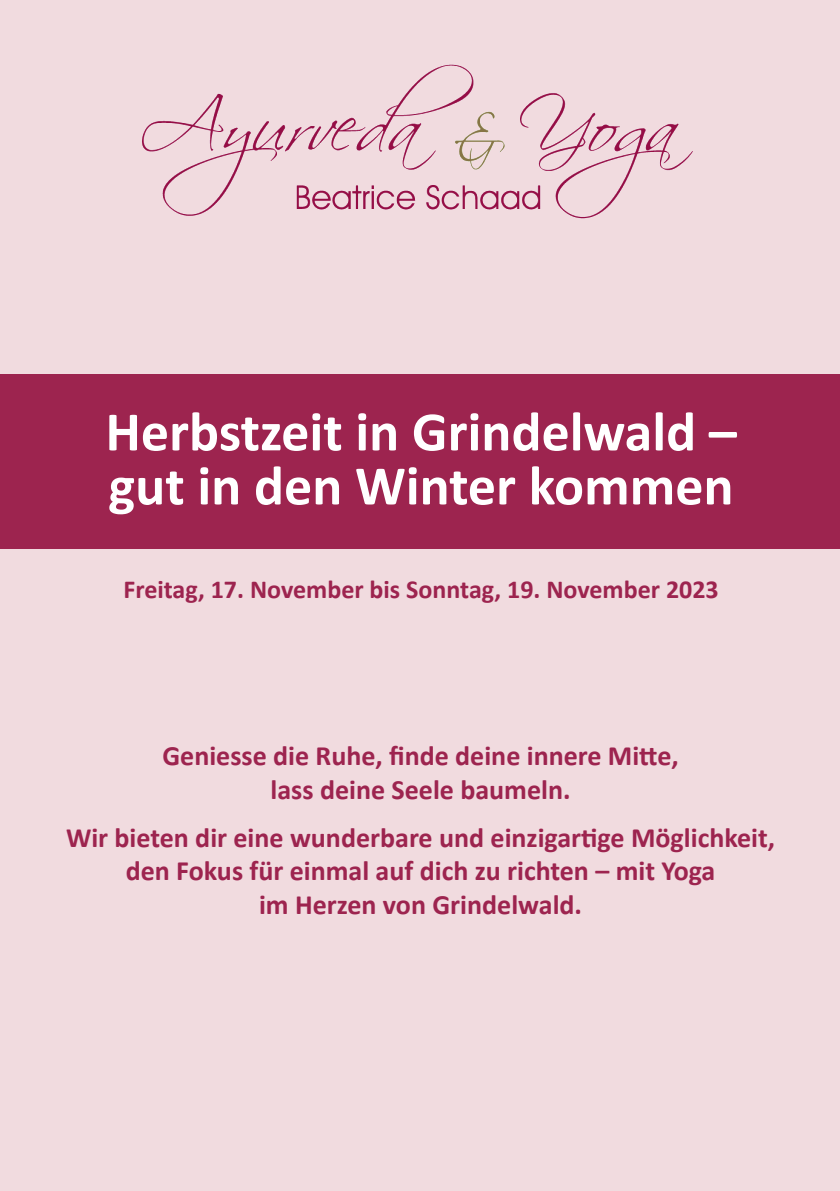
<style>
.page{position:relative;width:840px;height:1191px;background:#fff}
.page>*{position:absolute;margin:0;border:0;box-sizing:border-box;transform-origin:0 0}
.t1{font:700 56px/54px "Calibri";color:#fff}
.t2{font:700 28px/33.6px "Calibri";color:#9d244f;text-align:center}
.t3{font:700 26px "Calibri";color:#9d244f}
</style>
<div class="page">
<div style="left:0;top:0;width:839px;height:1191px;background:#f1dbdf"></div>
<div style="left:0;top:374px;width:839px;height:175px;background:#9d244f"></div>
<img style="left:142px;top:64px;width:551px;height:155px">
<h1 class="t1" style="left:105px;top:402px;width:632px">Herbstzeit in Grindelwald – gut in den Winter kommen</h1>
<p class="t3" style="left:123px;top:573px;width:596px">Freitag, 17. November bis Sonntag, 19. November 2023</p>
<p class="t2" style="left:162px;top:737px;width:517px">Geniesse die Ruhe, finde deine innere Mitte, lass deine Seele baumeln.</p>
<p class="t2" style="left:66px;top:819px;width:710px">Wir bieten dir eine wunderbare und einzigartige Möglichkeit, den Fokus für einmal auf dich zu richten – mit Yoga<br>im Herzen von Grindelwald.</p>
</div>
